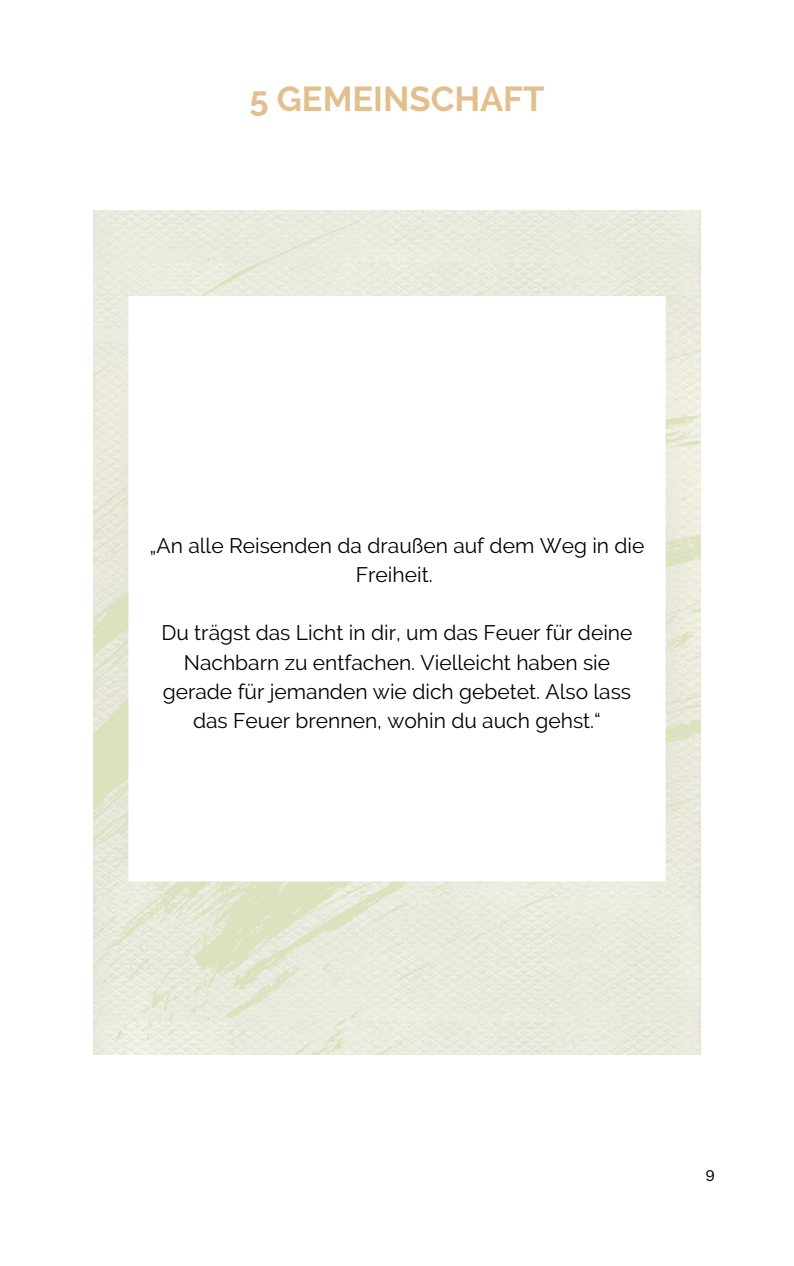
<style>
.page{position:relative;width:794px;height:1266px;background:#fff}
.page>*{position:absolute;margin:0;border:0;box-sizing:border-box;transform-origin:0 0}
.t1{font:700 34.5px "Raleway";color:#e4bf8e}
.t2{font:21px/29.2px "Raleway";color:#000;text-align:center}
.t3{font:15px "Canva Sans";color:#000}
</style>
<div class="page">
<img style="left:93px;top:211px;width:607px;height:844px">
<p class="t1" style="left:249px;top:79px;width:296px">5 GEMEINSCHAFT</p>
<p class="t2" style="left:149px;top:530px;width:496px">„An alle Reisenden da draußen auf dem Weg in die<br>Freiheit.</p>
<p class="t2" style="left:161px;top:618px;width:472px">Du trägst das Licht in dir, um das Feuer für deine Nachbarn zu entfachen. Vielleicht haben sie gerade für jemanden wie dich gebetet. Also lass das Feuer brennen, wohin du auch gehst.“</p>
<h1 class="t3" style="left:705px;top:1165px;width:11px">9</h1>
</div>
